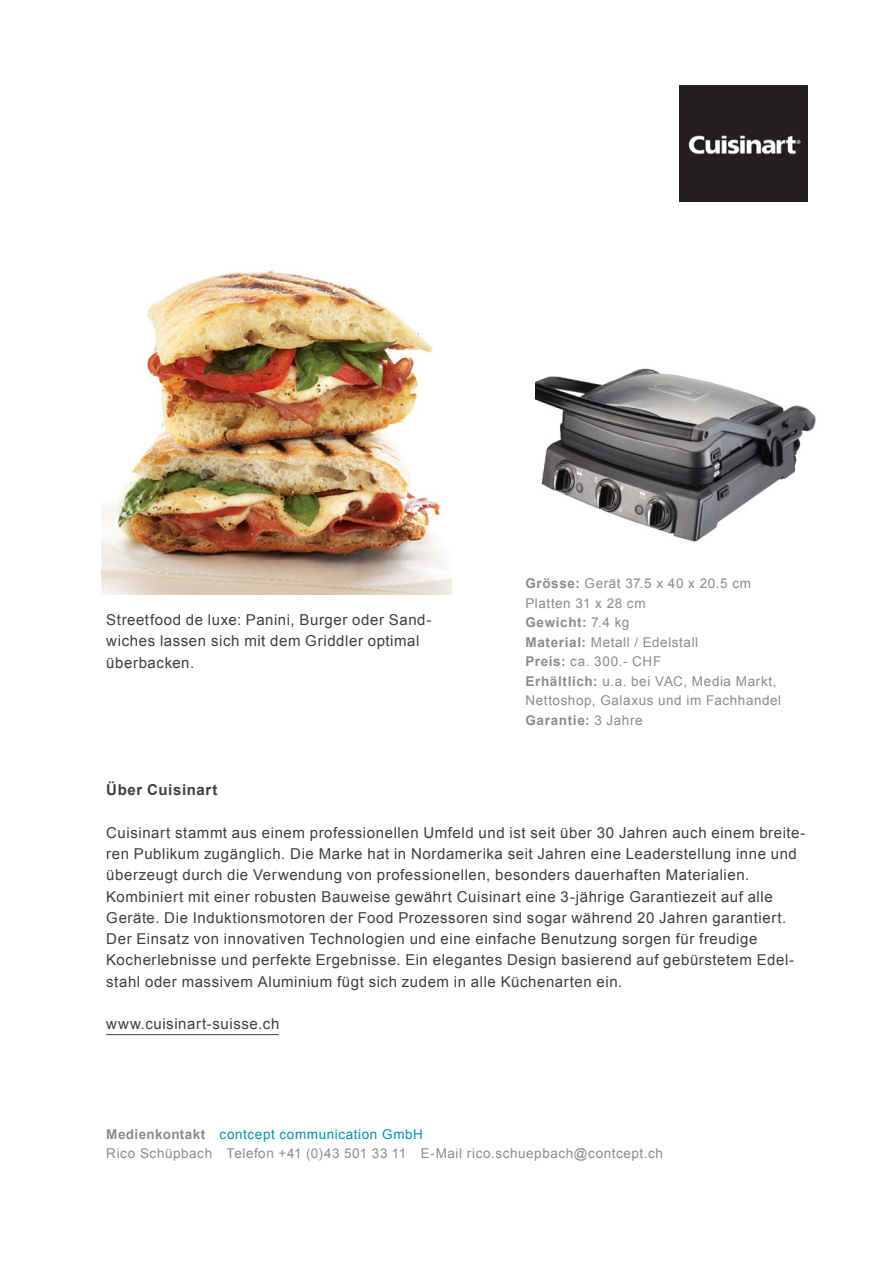
<style>
.page{position:relative;width:893px;height:1263px;background:#fff}
.page>*{position:absolute;margin:0;border:0;box-sizing:border-box;transform-origin:0 0}
.t1{font:15px/21.3px "Arial";letter-spacing:.04em;color:#3e3e3f}
.t2{font:700 15px "Arial";letter-spacing:.04em;color:#3e3e3f}
.t3{font:13.5px/19.5px "Arial";letter-spacing:.045em;color:#8a8c8f}
.s1{font-weight:700}
.s2{color:#0093ac}
</style>
<div class="page">
<img style="left:679px;top:85px;width:129px;height:117px">
<img style="left:102px;top:270px;width:349px;height:325px">
<img style="left:536px;top:368px;width:280px;height:174px">
<hr style="left:106px;top:1034px;width:173px;height:1px;background:#3e3e3f">
<p class="t1" style="left:106px;top:609px;width:327px">Streetfood de luxe: Panini, Burger oder Sand&shy;wiches lassen sich mit dem Griddler optimal überbacken.</p>
<p class="t3" style="left:525px;top:574px;width:257px"><span class="s1">Grösse:</span> Gerät 37.5 x 40 x 20.5 cm<br>Platten 31 x 28 cm<br><span class="s1">Gewicht:</span> 7.4 kg<br><span class="s1">Material:</span> Metall / Edelstall<br><span class="s1">Preis:</span> ca. 300.- CHF<br><span class="s1">Erhältlich:</span> u.a. bei VAC, Media Markt,<br>Nettoshop, Galaxus und im Fachhandel<br><span class="s1">Garantie:</span> 3 Jahre</p>
<p class="t2" style="left:106px;top:780px;width:113px">Über Cuisinart</p>
<p class="t1" style="left:106px;top:822px;width:701px">Cuisinart stammt aus einem professionellen Umfeld und ist seit über 30 Jahren auch einem breite&shy;ren Publikum zugänglich. Die Marke hat in Nordamerika seit Jahren eine Leaderstellung inne und überzeugt durch die Verwendung von professionellen, besonders dauerhaften Materialien.<br>Kombiniert mit einer robusten Bauweise gewährt Cuisinart eine 3-jährige Garantiezeit auf alle Geräte. Die Induktionsmotoren der Food Prozessoren sind sogar während 20 Jahren garantiert.<br>Der Einsatz von innovativen Technologien und eine einfache Benutzung sorgen für freudige Kocherlebnisse und perfekte Ergebnisse. Ein elegantes Design basierend auf gebürstetem Edel&shy;stahl oder massivem Aluminium fügt sich zudem in alle Küchenarten ein.</p>
<p class="t1" style="left:106px;top:1013px;width:175px">www.cuisinart-suisse.ch</p>
<p class="t3" style="left:106px;top:1124px;width:558px"><span class="s1">Medienkontakt</span> <span class="s2">contcept communication GmbH<br></span>Rico Schüpbach Telefon +41 (0)43 501 33 11 E-Mail rico.schuepbach@contcept.ch</p>
</div>
